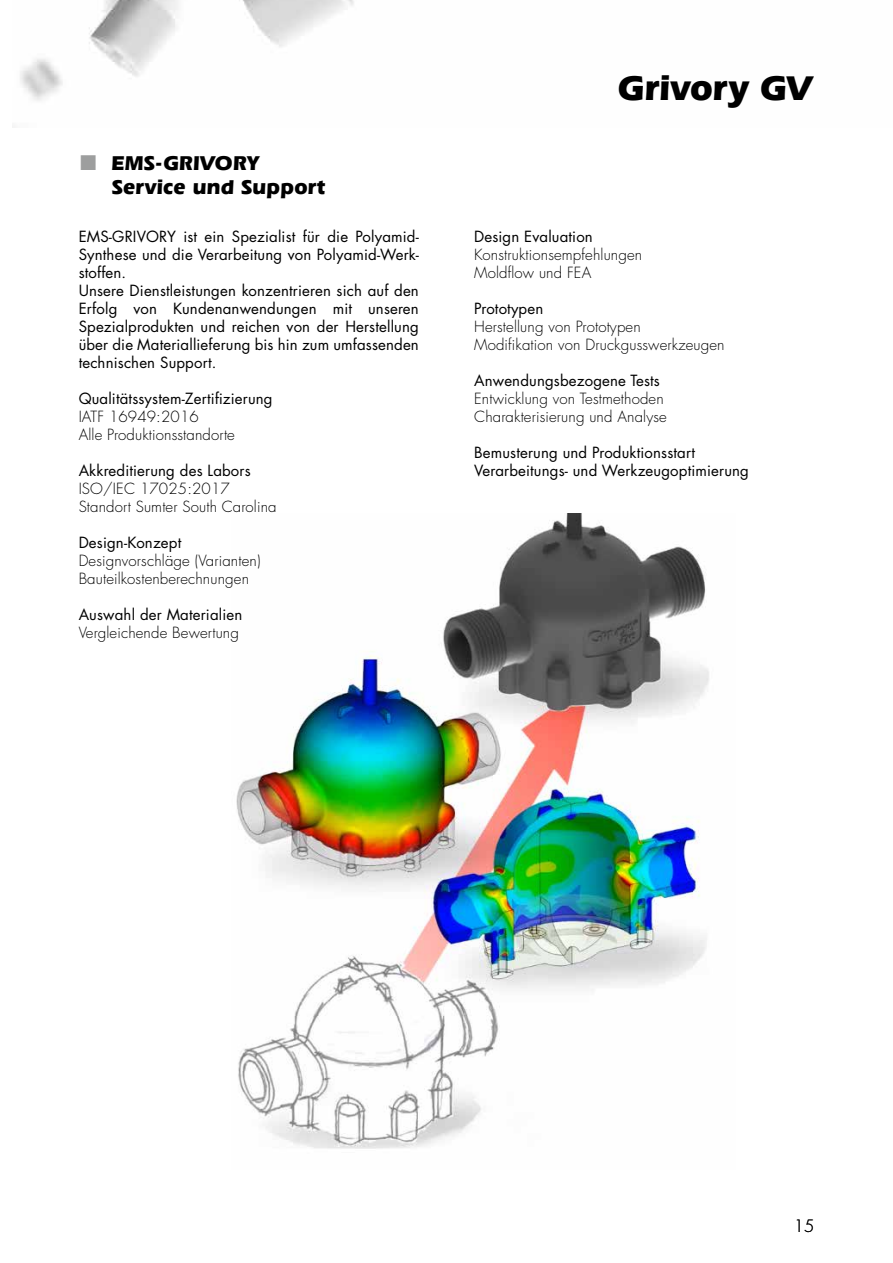
<style>
.page{position:relative;width:893px;height:1263px;background:#fff}
.page>*{position:absolute;margin:0;border:0;box-sizing:border-box;transform-origin:0 0}
.t1{font:700 36px "Eras IT Cby BT";letter-spacing:.005em;color:#000}
.t2{font:700 21px/24px "Eras IT Cby BT";letter-spacing:.01em;color:#000}
.t3{font:300 16.5px "Futura LT Pro";color:#000}
.t4{font:15px/18px "Futura LT Pro";letter-spacing:.01em;color:#000}
.t5{font:300 15px/18px "Futura LT Pro";letter-spacing:.01em;color:#000}
.s1{color:#9d9e9e}
</style>
<div class="page">
<img style="left:20px;top:0;width:334px;height:101px">
<img style="left:236px;top:514px;width:473px;height:635px">
<h2 class="t2" style="left:112px;top:151px;width:215px;text-indent:-33px"><span class="s1">■</span> EMS-GRIVORY<br>Service und Support</h2>
<p class="t4" style="left:79px;top:227px;width:342px">EMS-GRIVORY ist ein Spezialist für die Polyamid-Synthese und die Verarbeitung von Polyamid-Werk&shy;stoffen.<br>Unsere Dienstleistungen konzentrieren sich auf den Erfolg von Kundenanwendungen mit unseren Spezialprodukten und reichen von der Herstellung über die Materiallieferung bis hin zum umfassenden technischen Support.</p>
<p class="t4" style="left:79px;top:389px;width:195px">Qualitätssystem-Zertifizierung</p>
<p class="t5" style="left:79px;top:407px;width:158px">IATF 16949:2016<br>Alle Produktionsstandorte</p>
<p class="t4" style="left:79px;top:461px;width:174px">Akkreditierung des Labors</p>
<p class="t5" style="left:79px;top:479px;width:199px">ISO/IEC 17025:2017<br>Standort Sumter South Carolina</p>
<p class="t4" style="left:79px;top:533px;width:104px">Design-Konzept</p>
<p class="t5" style="left:79px;top:551px;width:183px">Designvorschläge (Varianten)<br>Bauteilkostenberechnungen</p>
<p class="t4" style="left:79px;top:605px;width:165px">Auswahl der Materialien</p>
<p class="t5" style="left:79px;top:623px;width:162px">Vergleichende Bewertung</p>
<h1 class="t1" style="left:618px;top:65px;width:196px">Grivory GV</h1>
<p class="t4" style="left:474px;top:227px;width:120px">Design Evaluation</p>
<p class="t5" style="left:474px;top:245px;width:170px">Konstruktionsempfehlungen<br>Moldflow und FEA</p>
<p class="t4" style="left:474px;top:299px;width:71px">Prototypen</p>
<p class="t5" style="left:474px;top:317px;width:252px">Herstellung von Prototypen<br>Modifikation von Druckgusswerkzeugen</p>
<p class="t4" style="left:474px;top:371px;width:187px">Anwendungsbezogene Tests</p>
<p class="t5" style="left:474px;top:389px;width:194px">Entwicklung von Testmethoden<br>Charakterisierung und Analyse</p>
<p class="t4" style="left:474px;top:443px;width:276px">Bemusterung und Produktionsstart<br>Verarbeitungs- und Werkzeugoptimierung</p>
<p class="t3" style="left:794px;top:1215px;width:22px">15</p>
</div>
